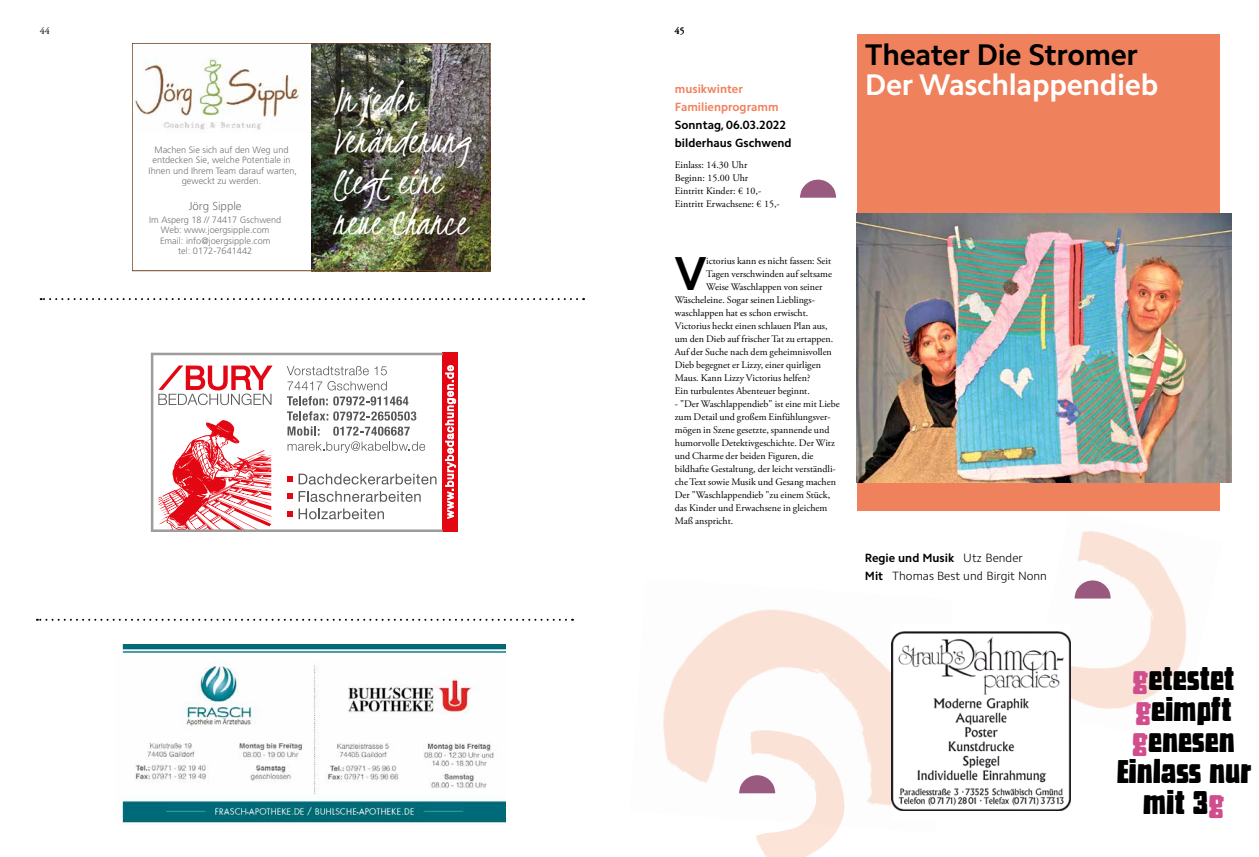
<style>
.page{position:relative;width:1259px;height:857px;background:#fff}
.page>*{position:absolute;margin:0;border:0;box-sizing:border-box;transform-origin:0 0}
.t1{font:700 47.8px "Camphor Std";color:#000}
.t2{font:41.1px/41.1px "Kristi";color:#fff}
.t3{font:32.1px/30.9px "Muralista";color:#000;text-align:center}
.t4{font:700 30px "Camphor Std";letter-spacing:-.01em;color:#fff}
.t5{font:700 30px "Camphor Std";letter-spacing:-.01em;color:#000}
.t6{font:300 12px/18px "Camphor Std";color:#000}
.t7{font:700 12px/18px "Camphor Std";color:#000}
.t8{font:700 12px/18px "Camphor Std";color:#f0815d}
.t9{font:300 11.5px "Frutiger";color:#757474}
.t10{font:10px/13px "Adobe Garamond Pro";color:#000}
.t11{font:300 9.2px/10.3px "Frutiger";color:#757474;text-align:center}
.s1{font-weight:700}
.s2{color:#d14e8d}
</style>
<div class="page">
<img style="left:756px;top:832px;width:80px;height:24px">
<img style="left:663px;top:609px;width:229px;height:223px">
<div style="left:857px;top:34px;width:363px;height:476px;background:#f0815d"></div>
<svg style="left:41px;top:298px;width:536px;height:2px"></svg>
<img style="left:122px;top:644px;width:383px;height:179px">
<img style="left:134px;top:57px;width:166px;height:73px">
<img style="left:311px;top:45px;width:177px;height:224px">
<div style="left:132px;top:43px;width:358px;height:228px;border:1px solid #734220"></div>
<svg style="left:37px;top:618px;width:529px;height:2px"></svg>
<img style="left:856px;top:213px;width:375px;height:269px">
<img style="left:1028px;top:510px;width:192px;height:232px">
<div style="left:443px;top:352px;width:15px;height:179px;background:#e30613"></div>
<svg style="left:445px;top:365px;width:11px;height:153px"></svg>
<svg style="left:151px;top:352px;width:292px;height:179px"></svg>
<div style="left:892px;top:622px;width:178px;height:197px;background:#fff"></div>
<img style="left:892px;top:631px;width:178px;height:179px">
<svg style="left:739px;top:774px;width:36px;height:18px"></svg>
<svg style="left:1074px;top:579px;width:36px;height:19px"></svg>
<p class="t10" style="left:40px;top:25px;width:11px">44</p>
<p class="t10" style="left:675px;top:25px;width:11px">45</p>
<p class="t11" style="left:149px;top:144px;width:150px">Machen Sie sich auf den Weg und entdecken Sie, welche Potentiale in<br>Ihnen und Ihrem Team darauf warten, geweckt zu werden.</p>
<p class="t9" style="left:189px;top:200px;width:54px">Jörg Sipple</p>
<p class="t11" style="left:149px;top:214px;width:134px">Im Asperg 18 // 74417 Gschwend<br>Web: www.joergsipple.com<br>Email: info@joergsipple.com<br>tel: 0172-7641442</p>
<h2 class="t2" style="left:334px;top:76px;width:138px">In jeder<br>Veränderung liegt eine neue Chance</h2>
<p class="t8" style="left:675px;top:80px;width:105px">musikwinter<br>Familienprogramm</p>
<p class="t7" style="left:675px;top:116px;width:118px">Sonntag, 06.03.2022 bilderhaus Gschwend</p>
<p class="t10" style="left:675px;top:158px;width:106px">Einlass: 14.30 Uhr<br>Beginn: 15.00 Uhr<br>Eintritt Kinder: € 10,-<br>Eintritt Erwachsene: € 15,-</p>
<h1 class="t1" style="left:674px;top:245px;width:33px">V</h1>
<p class="t10" style="left:706px;top:255px;width:126px">ictorius kann es nicht fassen: Seit</p>
<p class="t10" style="left:706px;top:268px;width:127px">Tagen verschwinden auf seltsame</p>
<p class="t10" style="left:706px;top:281px;width:118px">Weise Waschlappen von seiner</p>
<p class="t10" style="left:675px;top:294px;width:141px">Wäscheleine. Sogar seinen Lieblings-</p>
<p class="t10" style="left:675px;top:307px;width:135px">waschlappen hat es schon erwischt.</p>
<p class="t10" style="left:675px;top:320px;width:154px">Victorius heckt einen schlauen Plan aus,</p>
<p class="t10" style="left:675px;top:333px;width:160px">um den Dieb auf frischer Tat zu ertappen.</p>
<p class="t10" style="left:675px;top:346px;width:158px">Auf der Suche nach dem geheimnisvollen</p>
<p class="t10" style="left:675px;top:359px;width:148px">Dieb begegnet er Lizzy, einer quirligen</p>
<p class="t10" style="left:675px;top:372px;width:137px">Maus. Kann Lizzy Victorius helfen?</p>
<p class="t10" style="left:675px;top:385px;width:136px">Ein turbulentes Abenteuer beginnt.</p>
<p class="t10" style="left:675px;top:398px;width:166px">- "Der Waschlappendieb" ist eine mit Liebe zum Detail und großem Einfühlungsver&shy;mögen in Szene gesetzte, spannende und humorvolle Detektivgeschichte. Der Witz und Charme der beiden Figuren, die bildhafte Gestaltung, der leicht verständli&shy;che Text sowie Musik und Gesang machen Der "Waschlappendieb "zu einem Stück, das Kinder und Erwachsene in gleichem Maß anspricht.</p>
<h3 class="t5" style="left:865px;top:37px;width:275px">Theater Die Stromer</h3>
<h3 class="t4" style="left:865px;top:67px;width:295px">Der Waschlappendieb</h3>
<p class="t6" style="left:865px;top:548px;width:184px"><span class="s1">Regie und Musik</span> Utz Bender<br><span class="s1">Mit</span> Thomas Best und Birgit Nonn</p>
<h3 class="t3" style="left:1116px;top:662px;width:136px"><span class="s2">g</span>etestet <span class="s2">g</span>eimpft <span class="s2">g</span>enesen<br>Einlass nur mit 3<span class="s2">g</span></h3>
</div>
